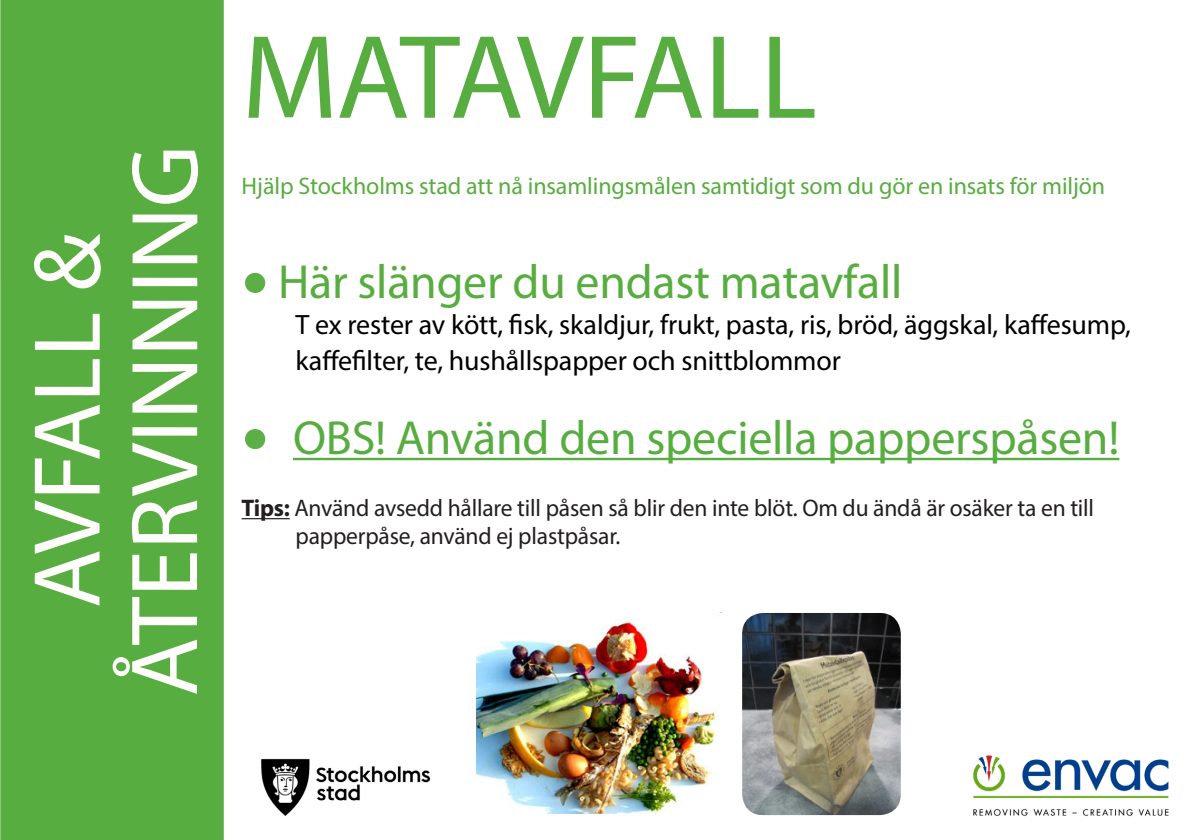
<style>
.page{position:relative;width:1191px;height:840px;background:#fff}
.page>*{position:absolute;margin:0;border:0;box-sizing:border-box;transform-origin:0 0}
.underrubbe_Envac{font:120px "Myriad Pro";letter-spacing:-.035em;color:#58ad40}
.grön_stor_rubbe{font:96px "Myriad Pro";color:#fffefc}
.underrubbe_Envac-2{font:48px "Myriad Pro";letter-spacing:-.005em;color:#58ad40}
.underrubbe_Envac-3{font:28px/36px "Myriad Pro";letter-spacing:-.005em;color:#000}
.underrubbe_Envac-4{font:24px/28px "Myriad Pro";letter-spacing:-.01em;color:#231f20}
.underrubbe_Envac-5{font:24px "Myriad Pro";letter-spacing:-.005em;color:#58ad40}
.s1{font-size:96px;color:#5caf46}
.s2{font-weight:700}
</style>
<div class="page">
<div style="left:0;top:0;width:224px;height:839px;background:#58ad40"></div>
<img style="left:973px;top:755px;width:196px;height:62px">
<hr style="left:293px;top:457px;width:826px;height:3px;background:#58ad40">
<hr style="left:242px;top:518px;width:48px;height:1px;background:#231f20">
<img style="left:742px;top:613px;width:158px;height:201px">
<img style="left:476px;top:612px;width:245px;height:200px">
<img style="left:261px;top:758px;width:170px;height:58px">
<p class="grön_stor_rubbe" style="left:8px;top:607px;width:376px;rotate:-90deg">AVFALL &amp;</p>
<p class="grön_stor_rubbe" style="left:106px;top:695px;width:552px;rotate:-90deg">ÅTERVINNING</p>
<p class="underrubbe_Envac" style="left:242px;top:3px;width:577px">MATAVFALL</p>
<p class="underrubbe_Envac-5" style="left:242px;top:171px;width:865px">Hjälp Stockholms stad att nå insamlingsmålen samtidigt som du gör en insats för miljön</p>
<p class="underrubbe_Envac-2" style="left:242px;top:252px;width:662px"><span class="s1">•</span> Här slänger du endast matavfall</p>
<p class="underrubbe_Envac-3" style="left:295px;top:306px;width:837px">T ex rester av kött, fisk, skaldjur, frukt, pasta, ris, bröd, äggskal, kaffesump, kaffefilter, te, hushållspapper och snittblommor</p>
<p class="underrubbe_Envac-2" style="left:242px;top:408px;width:879px"><span class="s1">•</span> OBS! Använd den speciella papperspåsen!</p>
<p class="underrubbe_Envac-4" style="left:295px;top:493px;width:800px;text-indent:-54px"><span class="s2">Tips:</span> Använd avsedd hållare till påsen så blir den inte blöt. Om du ändå är osäker ta en till papperpåse, använd ej plastpåsar.</p>
</div>
